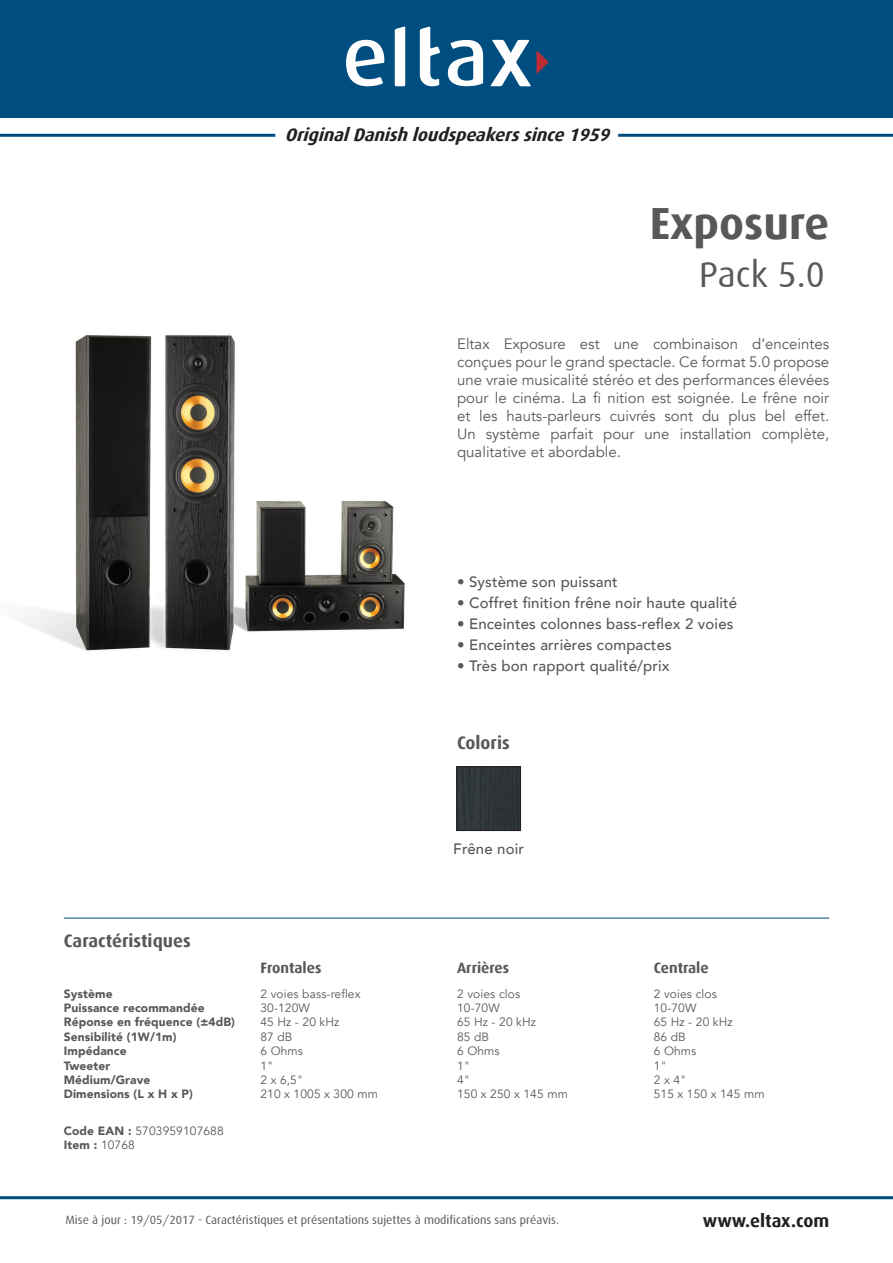
<style>
.page{position:relative;width:893px;height:1263px;background:#fff}
.page>*{position:absolute;margin:0;border:0;box-sizing:border-box;transform-origin:0 0}
.t1{font:700 45px "Dax";color:#57585a}
.t2{font:36px "Dax";color:#57585a}
.t3{font:italic 700 18px "Dax";color:#231f20}
.t4{font:700 18px "Dax";color:#57585a}
.t5{font:700 18px "Dax";color:#231f20}
.t6{font:15px/18px "Avenir";color:#57585a;text-align:justify}
.t7{font:500 15px "Avenir";letter-spacing:.01em;color:#57585a}
.t8{font:700 15px "Dax";color:#57585a}
.t9{font:12px "Avenir";letter-spacing:.01em;color:#57585a}
.t10{font:900 12px "Avenir";letter-spacing:.01em;color:#57585a}
.t11{font:12px "Dax";color:#57585a}
.s1{font-weight:900}
.s2{font-weight:400}
</style>
<div class="page">
<hr style="left:618px;top:134px;width:275px;height:3px;background:#004d7f">
<div style="left:0;top:0;width:893px;height:118px;background:#004d7f"></div>
<svg style="left:346px;top:39px;width:39px;height:47px"></svg>
<svg style="left:395px;top:26px;width:10px;height:60px"></svg>
<svg style="left:420px;top:26px;width:20px;height:60px"></svg>
<svg style="left:448px;top:40px;width:35px;height:46px"></svg>
<svg style="left:490px;top:40px;width:58px;height:46px"></svg>
<hr style="left:0;top:1196px;width:893px;height:3px;background:#004d7f">
<hr style="left:64px;top:918px;width:765px;height:1px;background:#004d7f">
<hr style="left:0;top:134px;width:275px;height:3px;background:#004d7f">
<img style="left:17px;top:335px;width:388px;height:316px">
<div style="left:459px;top:768px;width:60px;height:61px;background:#2f3539"></div>
<div style="left:457px;top:766px;width:64px;height:65px;border:1px solid #231f20"></div>
<p class="t3" style="left:285px;top:124px;width:331px">OriginalDanish loudspeakerssince1959</p>
<p class="t1" style="left:650px;top:198px;width:181px">Exposure</p>
<p class="t2" style="left:699px;top:254px;width:127px">Pack 5.0</p>
<p class="t6" style="left:457px;top:335px;width:374px">Eltax Exposure est une combinaison d’enceintes conçues pour le grand spectacle. Ce format 5.0 propose une vraie musicalité stéréo et des performances élevées pour le cinéma. La fi nition est soignée. Le frêne noir et les hauts-parleurs cuivrés sont du plus bel effet.<br>Un système parfait pour une installation complète, qualitative et abordable.</p>
<p class="t7" style="left:457px;top:569px;width:162px">• Système son puissant</p>
<p class="t7" style="left:457px;top:590px;width:282px">• Coffret finition frêne noir haute qualité</p>
<p class="t7" style="left:457px;top:611px;width:278px">• Enceintes colonnes bass-reflex 2 voies</p>
<p class="t7" style="left:457px;top:632px;width:216px">• Enceintes arrières compactes</p>
<p class="t7" style="left:457px;top:653px;width:214px">• Très bon rapport qualité/prix</p>
<p class="t4" style="left:457px;top:733px;width:54px">Coloris</p>
<p class="t7" style="left:453px;top:835px;width:72px">Frêne noir</p>
<p class="t4" style="left:64px;top:930px;width:128px">Caractéristiques</p>
<p class="t10" style="left:64px;top:983px;width:50px">Système</p>
<p class="t10" style="left:64px;top:997px;width:142px">Puissance recommandée</p>
<p class="t10" style="left:64px;top:1012px;width:173px">Réponse en fréquence (±4dB)</p>
<p class="t10" style="left:64px;top:1026px;width:114px">Sensibilité (1W/1m)</p>
<p class="t10" style="left:64px;top:1041px;width:64px">Impédance</p>
<p class="t10" style="left:64px;top:1055px;width:48px">Tweeter</p>
<p class="t10" style="left:64px;top:1069px;width:88px">Médium/Grave</p>
<p class="t10" style="left:64px;top:1084px;width:131px">Dimensions (L x H x P)</p>
<p class="t9" style="left:64px;top:1123px;width:161px"><span class="s1">Code EAN :</span> 5703959107688</p>
<p class="t10" style="left:64px;top:1134px;width:73px">Item : <span class="s2">10768</span></p>
<p class="t8" style="left:260px;top:959px;width:62px">Frontales</p>
<p class="t8" style="left:457px;top:959px;width:54px">Arrières</p>
<p class="t8" style="left:654px;top:959px;width:56px">Centrale</p>
<p class="t9" style="left:260px;top:986px;width:102px">2 voies bass-reflex</p>
<p class="t9" style="left:260px;top:1001px;width:51px">30-120W</p>
<p class="t9" style="left:260px;top:1015px;width:80px">45 Hz - 20 kHz</p>
<p class="t9" style="left:260px;top:1029px;width:34px">87 dB</p>
<p class="t9" style="left:260px;top:1044px;width:44px">6 Ohms</p>
<p class="t9" style="left:260px;top:1058px;width:15px">1"</p>
<p class="t9" style="left:260px;top:1073px;width:44px">2 x 6,5"</p>
<p class="t9" style="left:260px;top:1087px;width:119px">210 x 1005 x 300 mm</p>
<p class="t9" style="left:457px;top:986px;width:65px">2 voies clos</p>
<p class="t9" style="left:457px;top:1001px;width:44px">10-70W</p>
<p class="t9" style="left:457px;top:1015px;width:80px">65 Hz - 20 kHz</p>
<p class="t9" style="left:457px;top:1029px;width:34px">85 dB</p>
<p class="t9" style="left:457px;top:1044px;width:44px">6 Ohms</p>
<p class="t9" style="left:457px;top:1058px;width:15px">1"</p>
<p class="t9" style="left:457px;top:1073px;width:15px">4"</p>
<p class="t9" style="left:457px;top:1087px;width:112px">150 x 250 x 145 mm</p>
<p class="t9" style="left:654px;top:986px;width:65px">2 voies clos</p>
<p class="t9" style="left:654px;top:1001px;width:44px">10-70W</p>
<p class="t9" style="left:654px;top:1015px;width:80px">65 Hz - 20 kHz</p>
<p class="t9" style="left:654px;top:1029px;width:34px">86 dB</p>
<p class="t9" style="left:654px;top:1044px;width:44px">6 Ohms</p>
<p class="t9" style="left:654px;top:1058px;width:15px">1"</p>
<p class="t9" style="left:654px;top:1073px;width:34px">2 x 4"</p>
<p class="t9" style="left:654px;top:1087px;width:112px">515 x 150 x 145 mm</p>
<p class="t11" style="left:66px;top:1213px;width:495px">Mise à jour : 19/05/2017 - Caractéristiques et présentations sujettes à modifications sans préavis.</p>
<p class="t5" style="left:703px;top:1210px;width:128px">www.eltax.com</p>
</div>
